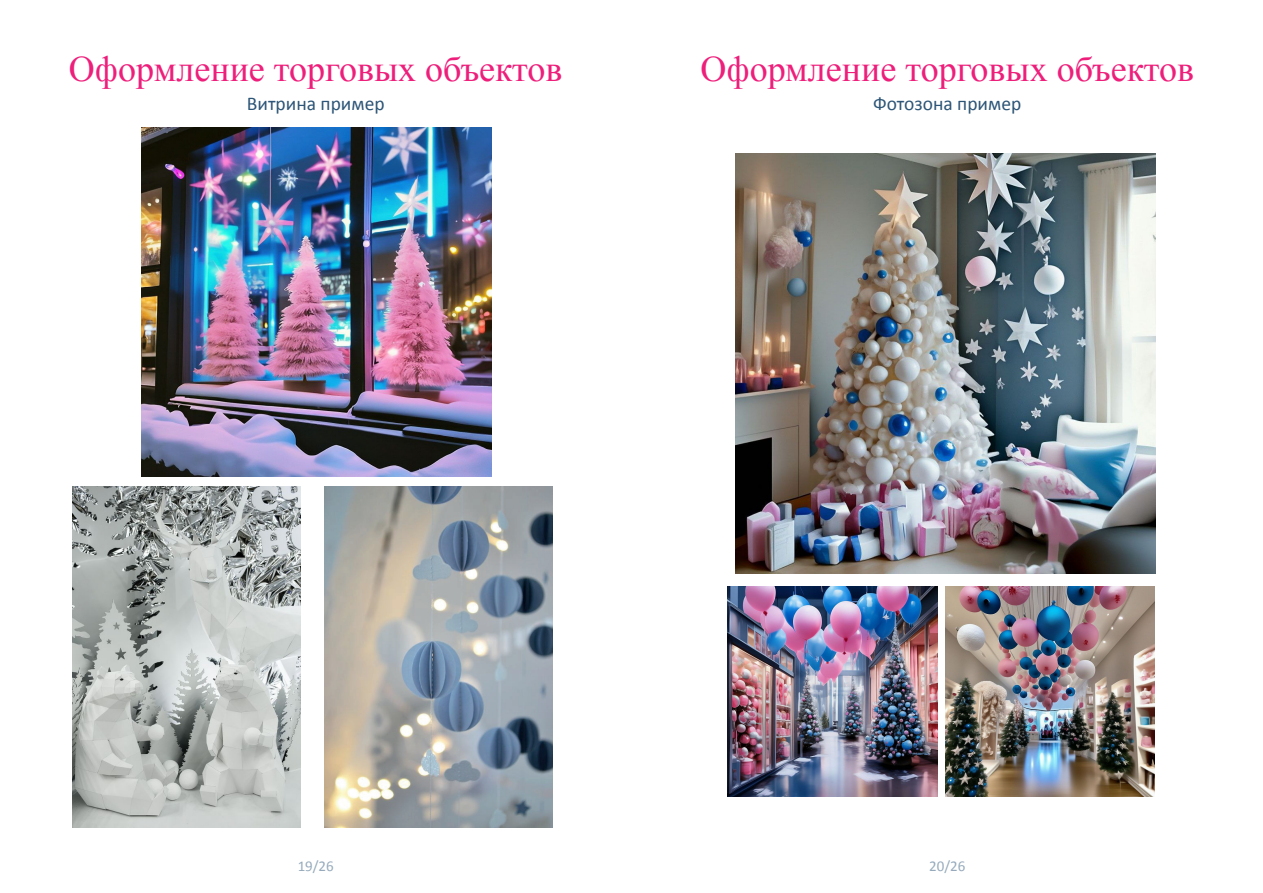
<style>
.page{position:relative;width:1263px;height:893px;background:#fff}
.page>*{position:absolute;margin:0;border:0;box-sizing:border-box;transform-origin:0 0}
.t1{font:36px "Times New Roman";color:#ee1e7b}
.t2{font:19.5px "Calibri";color:#2d5577}
.t3{font:15px "Calibri";color:#2d5577}
</style>
<div class="page">
<img style="left:142px;top:127px;width:349px;height:350px">
<img style="left:735px;top:154px;width:420px;height:420px">
<img style="left:72px;top:486px;width:228px;height:341px">
<img style="left:728px;top:587px;width:209px;height:209px">
<img style="left:945px;top:587px;width:209px;height:209px">
<img style="left:325px;top:486px;width:227px;height:341px">
<p class="t1" style="left:69px;top:45px;width:495px">Оформление торговых объектов</p>
<p class="t2" style="left:247px;top:91px;width:139px">Витрина пример</p>
<p class="t1" style="left:700px;top:45px;width:495px">Оформление торговых объектов</p>
<p class="t2" style="left:873px;top:91px;width:150px">Фотозона пример</p>
<p class="t3" style="left:298px;top:857px;width:38px">19/26</p>
<p class="t3" style="left:929px;top:857px;width:38px">20/26</p>
</div>
